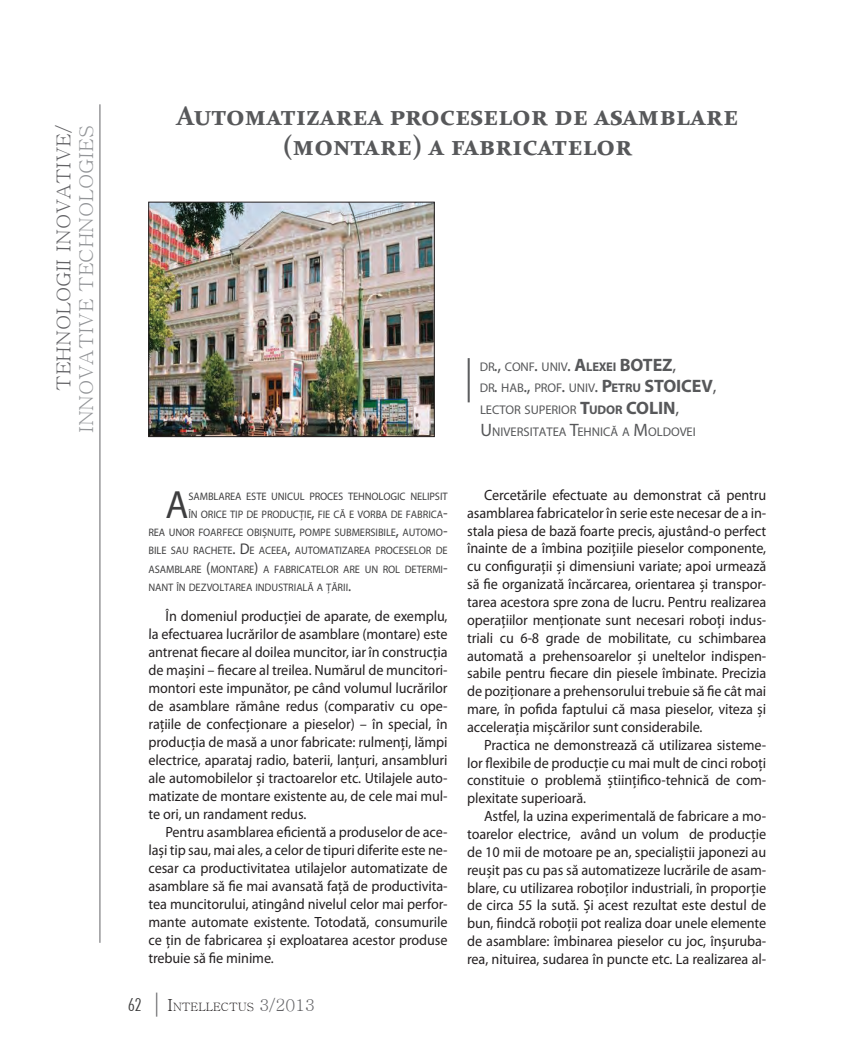
<style>
.page{position:relative;width:851px;height:1063px;background:#fff}
.page>*{position:absolute;margin:0;border:0;box-sizing:border-box;transform-origin:0 0}
.t1{font:condensed 44.25px "Futura AT Light";color:#57585a}
.t2{font:39.6px "Myriad Pro";color:#3e3e3f;scale:.94 1}
.t3{font:700 27px/30px "Constantia";color:#57585a;text-align:center}
.t4{font:19.2px "Batang";color:#939598;scale:1.06 1}
.t5{font:19.2px "Batang";color:#636366;scale:1.06 1}
.t6{font:14.85px/17.9px "Myriad Pro";color:#231f20;text-align:justify;scale:.94 1}
.t7{font:12.6px/21.6px "Myriad Pro";letter-spacing:-.005em;color:#57585a}
.t8{font:11.55px "Batang";color:#231f20}
.t9{font:10.8px "Myriad Pro";letter-spacing:-.01em;color:#3e3e3f;scale:.94 1}
.s1{font-size:18px}
.s2{font-weight:700;font-size:18px}
.s3{font-weight:700}
.s4{font-size:15.6px}
.s5{font-family:"Futura AT Light";font-stretch:condensed;font-size:18px;color:#3e3e3f}
.s6{font-family:"Futura AT Light";font-stretch:condensed;font-size:24px;color:#636366}
.s7{font-size:16.5px}
.s8{font-size:16.5px;color:#636366}
</style>
<div class="page">
<hr style="left:99px;top:104px;width:1px;height:839px;background:#636366">
<img style="left:150px;top:204px;width:282px;height:231px">
<div style="left:148px;top:202px;width:286px;height:235px;border:1px solid #231f20"></div>
<p class="t5" style="left:54px;top:391px;width:252px;rotate:-90deg">tehnologii inovative/</p>
<p class="t4" style="left:76px;top:433px;width:292px;rotate:-90deg">innovative technologies</p>
<h3 class="t3" style="left:176px;top:99px;width:563px">Automatizarea proceselor de asamblare (montare) a fabricatelor</h3>
<h1 class="t1" style="left:457px;top:352px;width:24px">|</h1>
<p class="t7" style="left:480px;top:356px;width:238px">DR<span class="s1">.,</span> CONF<span class="s1">.</span> UNIV<span class="s1">.</span> <span class="s2">A</span><span class="s3">LEXEI</span> <span class="s2">BOTEZ</span><span class="s1">,<br></span>DR<span class="s1">.</span> HAB<span class="s1">.,</span> PROF<span class="s1">.</span> UNIV<span class="s1">.</span> <span class="s2">P</span><span class="s3">ETRU</span> <span class="s2">STOICEV</span><span class="s1">,<br></span>LECTOR SUPERIOR <span class="s2">T</span><span class="s3">UDOR</span> <span class="s2">COLIN</span><span class="s1">,<br>U</span> NIVERSITATEA <span class="s1">T</span>EHNICĂ A <span class="s1">M</span>OLDOVEI</p>
<h2 class="t2" style="left:165px;top:481px;width:24px">A</h2>
<p class="t9" style="left:188px;top:490px;width:277px">SAMBLAREA ESTE UNICUL PROCES TEHNOLOGIC NELIPSIT</p>
<p class="t9" style="left:188px;top:508px;width:277px">ÎN ORICE TIP DE PRODUCŢIE<span class="s4">,</span> FIE CĂ E VORBA DE FABRICA<span class="s4">-</span></p>
<p class="t9" style="left:148px;top:526px;width:320px">REA UNOR FOARFECE OBIŞNUITE<span class="s4">,</span> POMPE SUBMERSIBILE<span class="s4">,</span> AUTOMO<span class="s4">-</span></p>
<p class="t9" style="left:148px;top:544px;width:320px">BILE SAU RACHETE<span class="s4">. D</span>E ACEEA<span class="s4">,</span> AUTOMATIZAREA PROCESELOR DE</p>
<p class="t9" style="left:148px;top:562px;width:320px">ASAMBLARE <span class="s4">(</span>MONTARE<span class="s4">)</span> A FABRICATELOR ARE UN ROL DETERMI<span class="s4">-</span></p>
<p class="t9" style="left:148px;top:580px;width:217px">NANT ÎN DEZVOLTAREA INDUSTRIALĂ A ŢĂRII<span class="s4">.</span></p>
<p class="t6" style="left:148px;top:607px;width:320px;text-indent:17px">în domeniul producţiei de aparate, de exemplu, la efectuarea lucrărilor de asamblare (montare) este antrenat fiecare al doilea muncitor, iar în construcţia de maşini – fiecare al treilea. Numărul de muncitori&shy;montori este impunător, pe când volumul lucrărilor de asamblare rămâne redus (comparativ cu ope&shy;raţiile de confecţionare a pieselor) – în special, în producţia de masă a unor fabricate: rulmenţi, lămpi electrice, aparataj radio, baterii, lanţuri, ansambluri ale automobilelor şi tractoarelor etc. Utilajele auto&shy;matizate de montare existente au, de cele mai mul&shy;te ori, un randament redus.</p>
<p class="t6" style="left:148px;top:823px;width:320px;text-indent:17px">Pentru asamblarea eficientă a produselor de ace&shy;laşi tip sau, mai ales, a celor de tipuri diferite este ne&shy;cesar ca productivitatea utilajelor automatizate de asamblare să fie mai avansată faţă de productivita&shy;tea muncitorului, atingând nivelul celor mai perfor&shy;mante automate existente. Totodată, consumurile ce ţin de fabricarea şi exploatarea acestor produse trebuie să fie minime.</p>
<p class="t8" style="left:128px;top:1001px;width:188px"><span class="s5">62</span> <span class="s6">|</span> <span class="s7">I</span>NTELLECTUS <span class="s8">3/2013</span></p>
<p class="t6" style="left:467px;top:486px;width:320px;text-indent:17px">Cercetările efectuate au demonstrat că pentru asamblarea fabricatelor în serie este necesar de a in&shy;stala piesa de bază foarte precis, ajustând-o perfect înainte de a îmbina poziţiile pieselor componente, cu configuraţii şi dimensiuni variate; apoi urmează să fie organizată încărcarea, orientarea şi transpor&shy;tarea acestora spre zona de lucru. Pentru realizarea operaţiilor menţionate sunt necesari roboţi indus&shy;triali cu 6-8 grade de mobilitate, cu schimbarea automată a prehensoarelor şi uneltelor indispen&shy;sabile pentru fiecare din piesele îmbinate. Precizia de poziţionare a prehensorului trebuie să fie cât mai mare, în pofida faptului că masa pieselor, viteza şi acceleraţia mişcărilor sunt considerabile.</p>
<p class="t6" style="left:467px;top:736px;width:320px;text-indent:17px">Practica ne demonstrează că utilizarea sisteme&shy;lor flexibile de producţie cu mai mult de cinci roboţi constituie o problemă ştiinţifico-tehnică de com&shy;plexitate superioară.</p>
<p class="t6" style="left:467px;top:807px;width:320px;text-indent:17px">Astfel, la uzina experimentală de fabricare a mo&shy;toarelor electrice, având un volum de producţie de 10 mii de motoare pe an, specialiştii japonezi au reuşit pas cu pas să automatizeze lucrările de asam&shy;blare, cu utilizarea roboţilor industriali, în proporţie de circa 55 la sută. Şi acest rezultat este destul de bun, fiindcă roboţii pot realiza doar unele elemente de asamblare: îmbinarea pieselor cu joc, înşuruba&shy;rea, nituirea, sudarea în puncte etc. La realizarea al-</p>
</div>
